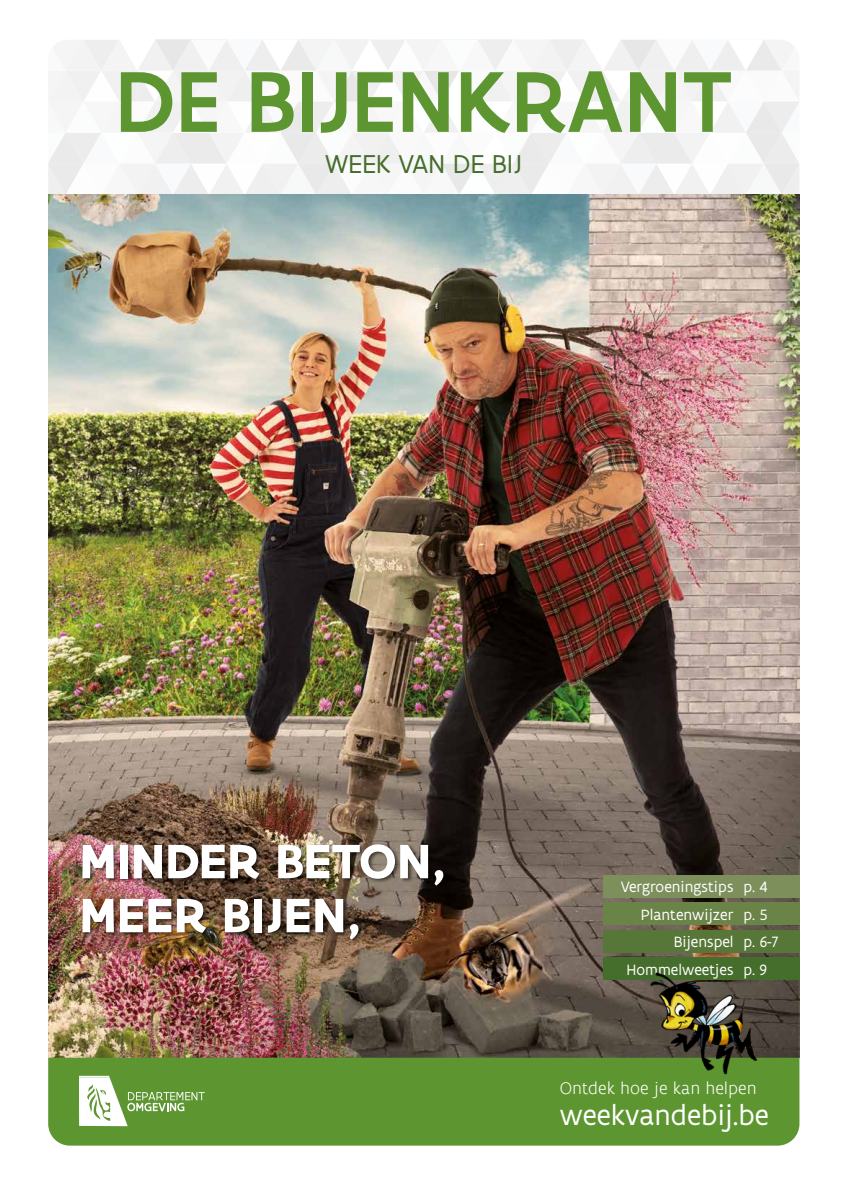
<style>
.page{position:relative;width:842px;height:1191px;background:#fff}
.page>*{position:absolute;margin:0;border:0;box-sizing:border-box;transform-origin:0 0}
.t1{font:500 92.6px "Flanders Art Sans";letter-spacing:.005em;color:#5d9631}
.t2{font:700 51.9px/54px "Flanders Art Sans";color:#fff}
.t3{font:30px "Flanders Art Sans";color:#fff}
.t4{font:27.8px "Flanders Art Sans";color:#456d2b}
.t5{font:300 18px "Flanders Art Sans";color:#fff}
.t6{font:16px "Flanders Art Sans";color:#fff}
</style>
<div class="page">
<svg style="left:48px;top:40px;width:751px;height:154px"></svg>
<img style="left:48px;top:194px;width:751px;height:863px">
<div style="left:48px;top:1057px;width:751px;height:88px;background:#5d9631"></div>
<div style="left:81px;top:843px;width:367px;height:101px;background:#000;opacity:.58"></div>
<svg style="left:79px;top:1075px;width:126px;height:51px"></svg>
<div style="left:603px;top:957px;width:196px;height:23px;background:#456d2b"></div>
<div style="left:603px;top:929px;width:196px;height:23px;background:#577738"></div>
<div style="left:603px;top:902px;width:196px;height:23px;background:#6a8347"></div>
<div style="left:603px;top:874px;width:196px;height:23px;background:#7d8f5a"></div>
<img style="left:642px;top:972px;width:124px;height:108px">
<h1 class="t1" style="left:115px;top:44px;width:619px">DE BIJENKRANT</h1>
<h3 class="t4" style="left:325px;top:147px;width:199px">WEEK VAN DE BIJ</h3>
<h2 class="t2" style="left:79px;top:835px;width:368px">MINDER BETON,<br>MEER BIJEN,</h2>
<p class="t6" style="left:621px;top:877px;width:148px">Vergroeningstips p. 4</p>
<p class="t6" style="left:641px;top:904px;width:128px">Plantenwijzer p. 5</p>
<p class="t6" style="left:674px;top:932px;width:106px">Bijenspel p. 6-7</p>
<p class="t6" style="left:626px;top:959px;width:142px">Hommelweetjes p. 9</p>
<p class="t5" style="left:560px;top:1077px;width:198px">Ontdek hoe je kan helpen</p>
<h3 class="t3" style="left:560px;top:1096px;width:211px">weekvandebij.be</h3>
</div>
